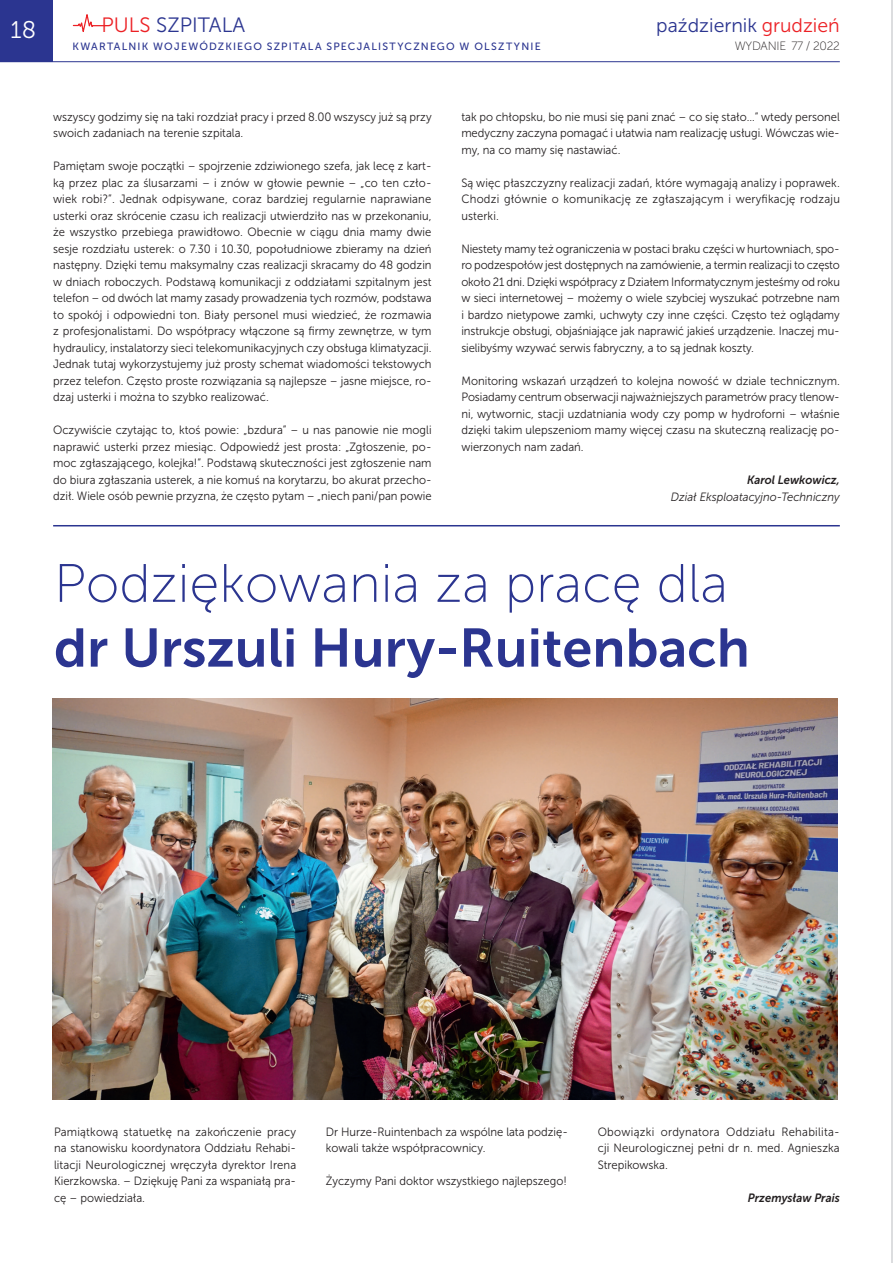
<style>
.page{position:relative;width:893px;height:1263px;background:#fff}
.page>*{position:absolute;margin:0;border:0;box-sizing:border-box;transform-origin:0 0}
.t1{font:54px "Museo Sans 700";color:#2b3590}
.t2{font:54px "Museo Sans 100";color:#2b3590}
.t3{font:24px "Museo Sans 300";color:#fff}
.t4{font:20.7px "Museo Sans 300";color:#2b3590}
.t5{font:19.5px "Museo Sans 300";color:#2b3590}
.t6{font:12px/16.5px "Museo Sans 300";color:#231f20;text-align:justify;scale:.94 1}
.t7{font:italic 12px "Museo Sans 700";color:#231f20;scale:.94 1}
.t8{font:italic 12px "Museo Sans 300";color:#231f20;scale:.94 1}
.t9{font:12px "Museo Sans 100";letter-spacing:-.02em;color:#231f20}
.t10{font:10.5px "Museo Sans 500";letter-spacing:.115em;color:#2b3590}
.s1{color:#ec2125}
</style>
<div class="page">
<hr style="left:892px;top:0;width:1px;height:1263px;background:#dcdddf">
<div style="left:0;top:0;width:53px;height:62px;background:#2b3590"></div>
<hr style="left:0;top:61px;width:840px;height:1px;background:#2b3590">
<svg style="left:72px;top:14px;width:34px;height:18px"></svg>
<img style="left:52px;top:698px;width:785px;height:401px">
<hr style="left:53px;top:525px;width:787px;height:1px;background:#2b3590">
<h2 class="t3" style="left:11px;top:16px;width:27px">18</h2>
<h3 class="t4" style="left:101px;top:14px;width:145px"><span class="s1">PULS</span> SZPITALA</h3>
<p class="t10" style="left:72px;top:41px;width:470px">KWARTALNIK WOJEWÓDZKIEGO SZPITALA SPECJALISTYCZNEGO W OLSZTYNIE</p>
<h3 class="t5" style="left:656px;top:14px;width:185px">październik <span class="s1">grudzień</span></h3>
<p class="t9" style="left:735px;top:39px;width:107px">WYDANIE 77 / 2022</p>
<p class="t6" style="left:53px;top:108px;width:404px">wszyscy godzimy się na taki rozdział pracy i przed 8.00 wszyscy już są przy swoich zadaniach na terenie szpitala.</p>
<p class="t6" style="left:53px;top:158px;width:404px">Pamiętam swoje początki – spojrzenie zdziwionego szefa, jak lecę z kart&shy;ką przez plac za ślusarzami – i znów w głowie pewnie – „co ten czło&shy;wiek robi?”. Jednak odpisywane, coraz bardziej regularnie naprawiane usterki oraz skrócenie czasu ich realizacji utwierdziło nas w przekonaniu, że wszystko przebiega prawidłowo. Obecnie w ciągu dnia mamy dwie sesje rozdziału usterek: o 7.30 i 10.30, popołudniowe zbieramy na dzień następny. Dzięki temu maksymalny czas realizacji skracamy do 48 godzin w dniach roboczych. Podstawą komunikacji z oddziałami szpitalnym jest telefon – od dwóch lat mamy zasady prowadzenia tych rozmów, podstawa to spokój i odpowiedni ton. Biały personel musi wiedzieć, że rozmawia z profesjonalistami. Do współpracy włączone są firmy zewnętrze, w tym hydraulicy, instalatorzy sieci telekomunikacyjnych czy obsługa klimatyzacji.<br>Jednak tutaj wykorzystujemy już prosty schemat wiadomości tekstowych przez telefon. Często proste rozwiązania są najlepsze – jasne miejsce, ro&shy;dzaj usterki i można to szybko realizować.</p>
<p class="t6" style="left:53px;top:422px;width:404px">Oczywiście czytając to, ktoś powie: „bzdura” – u nas panowie nie mogli naprawić usterki przez miesiąc. Odpowiedź jest prosta: „Zgłoszenie, po&shy;moc zgłaszającego, kolejka!”. Podstawą skuteczności jest zgłoszenie nam do biura zgłaszania usterek, a nie komuś na korytarzu, bo akurat przecho&shy;dził. Wiele osób pewnie przyzna, że często pytam – „niech pani/pan powie</p>
<p class="t6" style="left:461px;top:108px;width:404px">tak po chłopsku, bo nie musi się pani znać – co się stało…” wtedy personel medyczny zaczyna pomagać i ułatwia nam realizację usługi. Wówczas wie&shy;my, na co mamy się nastawiać.</p>
<p class="t6" style="left:461px;top:174px;width:404px">Są więc płaszczyzny realizacji zadań, które wymagają analizy i poprawek.<br>Chodzi głównie o komunikację ze zgłaszającym i weryfikację rodzaju usterki.</p>
<p class="t6" style="left:461px;top:240px;width:404px">Niestety mamy też ograniczenia w postaci braku części w hurtowniach, spo&shy;ro podzespołów jest dostępnych na zamówienie, a termin realizacji to często około 21 dni. Dzięki współpracy z Działem Informatycznym jesteśmy od roku w sieci internetowej – możemy o wiele szybciej wyszukać potrzebne nam i bardzo nietypowe zamki, uchwyty czy inne części. Często też oglądamy instrukcje obsługi, objaśniające jak naprawić jakieś urządzenie. Inaczej mu&shy;sielibyśmy wzywać serwis fabryczny, a to są jednak koszty.</p>
<p class="t6" style="left:461px;top:372px;width:404px">Monitoring wskazań urządzeń to kolejna nowość w dziale technicznym.<br>Posiadamy centrum obserwacji najważniejszych parametrów pracy tlenow&shy;ni, wytwornic, stacji uzdatniania wody czy pomp w hydroforni – właśnie dzięki takim ulepszeniom mamy więcej czasu na skuteczną realizację po&shy;wierzonych nam zadań.</p>
<p class="t7" style="left:747px;top:473px;width:100px">Karol Lewkowicz,</p>
<p class="t8" style="left:671px;top:490px;width:181px">Dział Eksploatacyjno-Techniczny</p>
<h1 class="t2" style="left:54px;top:555px;width:675px">Podziękowania za pracę dla</h1>
<h1 class="t1" style="left:54px;top:618px;width:697px">dr Urszuli Hury-Ruitenbach</h1>
<p class="t6" style="left:54px;top:1123px;width:259px">Pamiątkową statuetkę na zakończenie pracy na stanowisku koordynatora Oddziału Rehabi&shy;litacji Neurologicznej wręczyła dyrektor Irena Kierzkowska. – Dziękuję Pani za wspaniałą pra&shy;cę – powiedziała.</p>
<p class="t6" style="left:326px;top:1123px;width:259px">Dr Hurze-Ruintenbach za wspólne lata podzię&shy;kowali także współpracownicy.</p>
<p class="t6" style="left:326px;top:1173px;width:258px">Życzymy Pani doktor wszystkiego najlepszego!</p>
<p class="t6" style="left:598px;top:1123px;width:259px">Obowiązki ordynatora Oddziału Rehabilita&shy;cji Neurologicznej pełni dr n. med. Agnieszka Strepikowska.</p>
<p class="t7" style="left:748px;top:1191px;width:99px">Przemysław Prais</p>
</div>
